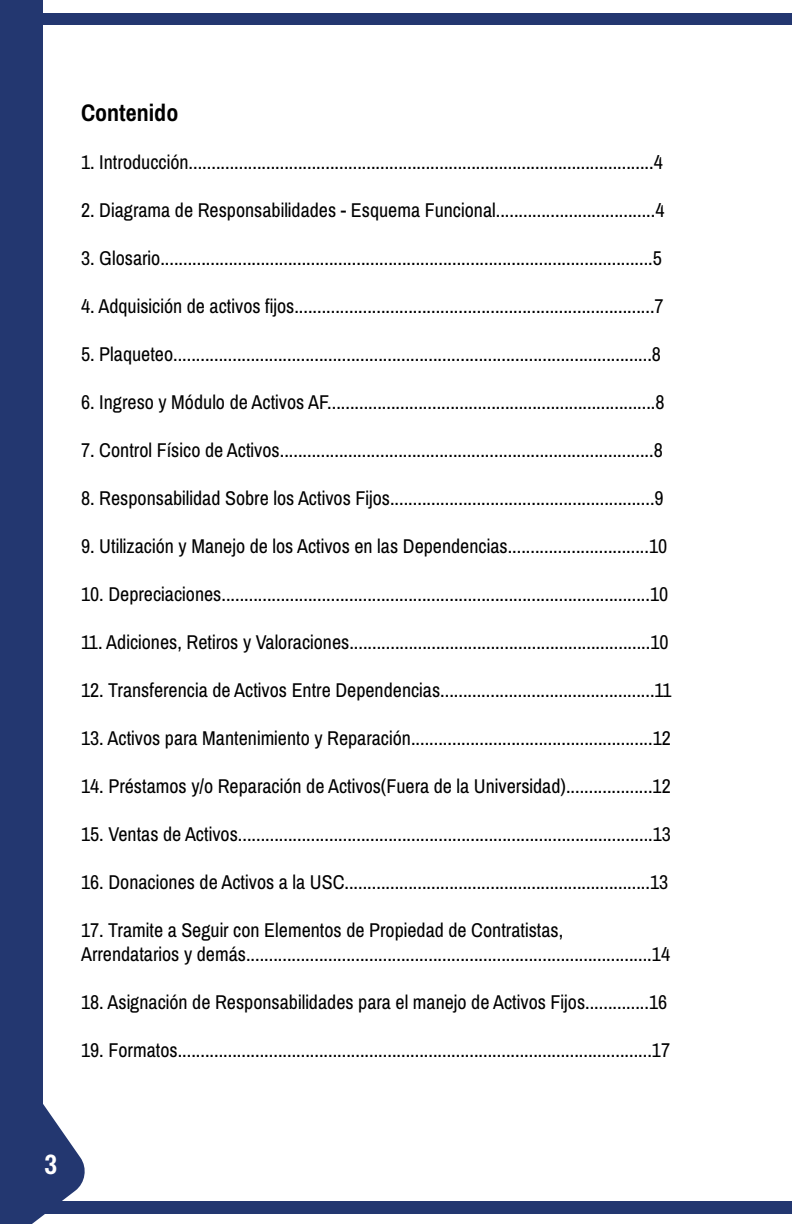
<style>
.page{position:relative;width:792px;height:1224px;background:#fff}
.page>*{position:absolute;margin:0;border:0;box-sizing:border-box;transform-origin:0 0}
.t1{font:700 28px "Archivo Narrow";color:#fff}
.t2{font:700 24px "Archivo Narrow";color:#000}
.t3{font:20px/24px "Archivo Narrow";color:#000}
</style>
<div class="page">
<div style="left:0;top:13px;width:792px;height:12px;background:#233770"></div>
<div style="left:0;top:1201px;width:792px;height:12px;background:#233770"></div>
<div style="left:0;top:0;width:43px;height:1113px;background:#233770"></div>
<svg style="left:1px;top:1104px;width:87px;height:120px"></svg>
<hr style="left:0;top:110px;width:1px;height:1114px;background:#233770">
<p class="t2" style="left:81px;top:98px;width:99px">Contenido</p>
<p class="t3" style="left:81px;top:150px;width:583px">1. Introducción......................................................................................................4</p>
<p class="t3" style="left:81px;top:198px;width:585px">2. Diagrama de Responsabilidades - Esquema Funcional...................................4</p>
<p class="t3" style="left:81px;top:246px;width:582px">3. Glosario............................................................................................................5</p>
<p class="t3" style="left:81px;top:294px;width:584px">4. Adquisición de activos fijos...............................................................................7</p>
<p class="t3" style="left:81px;top:342px;width:582px">5. Plaqueteo.........................................................................................................8</p>
<p class="t3" style="left:81px;top:390px;width:585px">6. Ingreso y Módulo de Activos AF........................................................................8</p>
<p class="t3" style="left:81px;top:438px;width:583px">7. Control Físico de Activos..................................................................................8</p>
<p class="t3" style="left:81px;top:486px;width:584px">8. Responsabilidad Sobre los Activos Fijos..........................................................9</p>
<p class="t3" style="left:81px;top:534px;width:588px">9. Utilización y Manejo de los Activos en las Dependencias...............................10</p>
<p class="t3" style="left:81px;top:582px;width:589px">10. Depreciaciones..............................................................................................10</p>
<p class="t3" style="left:81px;top:630px;width:589px">11. Adiciones, Retiros y Valoraciones..................................................................10</p>
<p class="t3" style="left:81px;top:678px;width:592px">12. Transferencia de Activos Entre Dependencias...............................................11</p>
<p class="t3" style="left:81px;top:726px;width:591px">13. Activos para Mantenimiento y Reparación.....................................................12</p>
<p class="t3" style="left:81px;top:774px;width:591px">14. Préstamos y/o Reparación de Activos(Fuera de la Universidad)...................12</p>
<p class="t3" style="left:81px;top:822px;width:592px">15. Ventas de Activos...........................................................................................13</p>
<p class="t3" style="left:81px;top:870px;width:589px">16. Donaciones de Activos a la USC...................................................................13</p>
<p class="t3" style="left:81px;top:918px;width:591px">17. Tramite a Seguir con Elementos de Propiedad de Contratistas,<br>Arrendatarios y demás.........................................................................................14</p>
<p class="t3" style="left:81px;top:990px;width:588px">18. Asignación de Responsabilidades para el manejo de Activos Fijos..............16</p>
<p class="t3" style="left:81px;top:1038px;width:591px">19. Formatos........................................................................................................17</p>
<h1 class="t1" style="left:45px;top:1147px;width:14px">3</h1>
</div>
